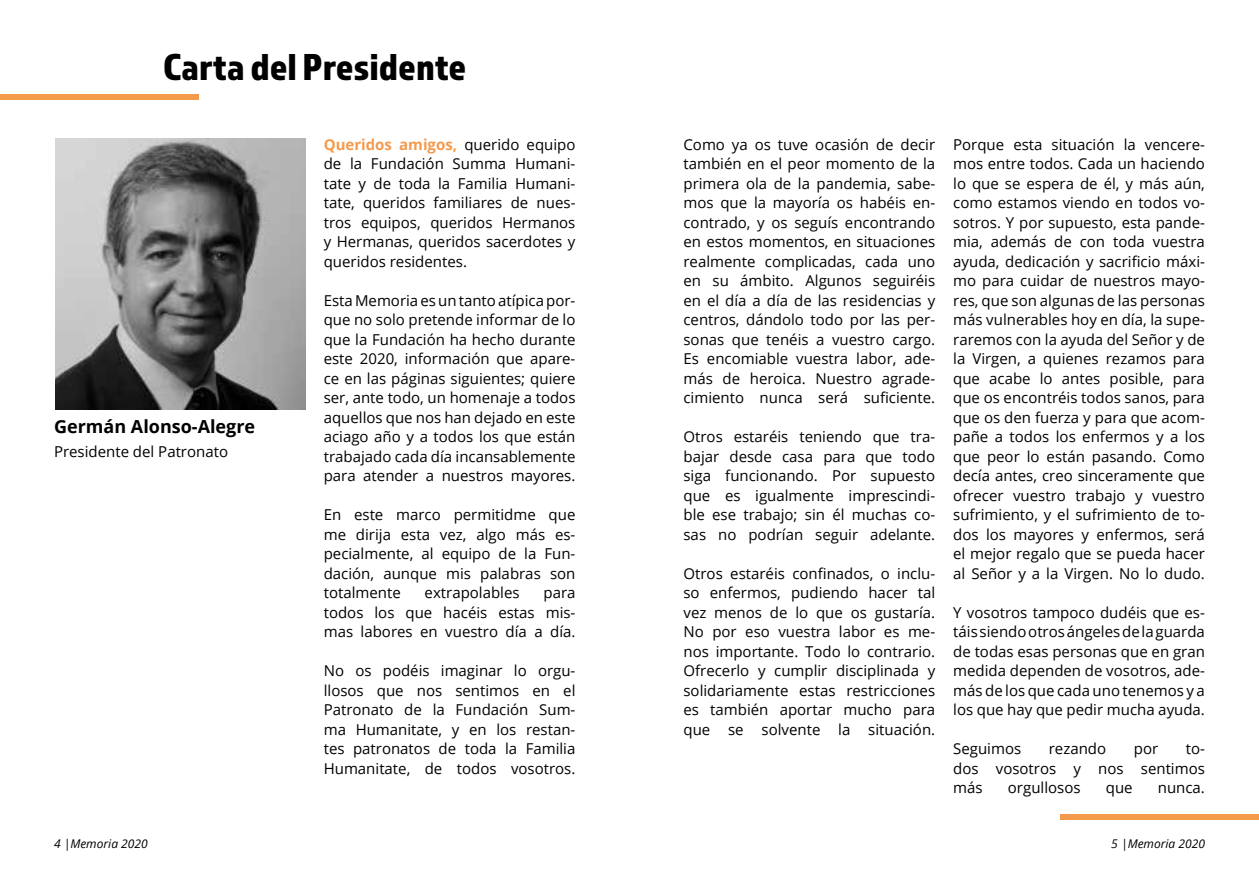
<style>
.page{position:relative;width:1259px;height:893px;background:#fff}
.page>*{position:absolute;margin:0;border:0;box-sizing:border-box;transform-origin:0 0}
.t1{font:39px "Almaq Refined";color:#000}
.t2{font:700 18px "Open Sans";color:#000}
.t3{font:15px/19.5px "Open Sans";color:#000;text-align:justify}
.t4{font:italic 12px "Open Sans";color:#000}
.s1{font-weight:700;color:#f49a4d}
</style>
<div class="page">
<img style="left:56px;top:139px;width:250px;height:270px">
<div style="left:0;top:94px;width:198px;height:5px;background:#f49a4d"></div>
<div style="left:1060px;top:814px;width:199px;height:6px;background:#f49a4d"></div>
<h1 class="t1" style="left:163px;top:44px;width:305px">Carta del Presidente</h1>
<p class="t2" style="left:54px;top:413px;width:203px">Germán Alonso-Alegre</p>
<p class="t3" style="left:54px;top:441px;width:175px">Presidente del Patronato</p>
<p class="t3" style="left:324px;top:134px;width:253px"><span class="s1">Queridos amigos,</span> querido equipo de la Fundación Summa Humani&shy;tate y de toda la Familia Humani&shy;tate, queridos familiares de nues&shy;tros equipos, queridos Hermanos y Hermanas, queridos sacerdotes y queridos residentes.</p>
<p class="t3" style="left:324px;top:290px;width:253px">Esta Memoria es un tanto atípica por&shy;que no solo pretende informar de lo que la Fundación ha hecho durante este 2020, información que apare&shy;ce en las páginas siguientes; quiere ser, ante todo, un homenaje a todos aquellos que nos han dejado en este aciago año y a todos los que están trabajado cada día incansablemente para atender a nuestros mayores.</p>
<p class="t3" style="left:324px;top:505px;width:253px">En este marco permitidme que me dirija esta vez, algo más es&shy;pecialmente, al equipo de la Fun&shy;dación, aunque mis palabras son totalmente</p>
<p class="t3" style="left:425px;top:583px;width:96px">extrapolables</p>
<p class="t3" style="left:324px;top:583px;width:253px;text-indent:220px">para todos los que hacéis estas mis&shy;mas labores en vuestro día a día.</p>
<p class="t3" style="left:324px;top:661px;width:253px">No os podéis imaginar lo orgu&shy;llosos que nos sentimos en el Patronato de la Fundación Sum&shy;ma Humanitate, y en los restan&shy;tes patronatos de toda la Familia Humanitate, de todos vosotros.</p>
<p class="t3" style="left:683px;top:134px;width:253px">Como ya os tuve ocasión de decir también en el peor momento de la primera ola de la pandemia, sabe&shy;mos que la mayoría os habéis en&shy;contrado, y os seguís encontrando en estos momentos, en situaciones realmente complicadas, cada uno en su ámbito. Algunos seguiréis en el día a día de las residencias y centros, dándolo todo por las per&shy;sonas que tenéis a vuestro cargo.<br>Es encomiable vuestra labor, ade&shy;más de heroica. Nuestro agrade&shy;cimiento nunca será suficiente.</p>
<p class="t3" style="left:683px;top:427px;width:253px">Otros estaréis teniendo que tra&shy;bajar desde casa para que todo siga funcionando. Por supuesto que es igualmente imprescindi&shy;ble ese trabajo; sin él muchas co&shy;sas no podrían seguir adelante.</p>
<p class="t3" style="left:683px;top:563px;width:253px">Otros estaréis confinados, o inclu&shy;so enfermos, pudiendo hacer tal vez menos de lo que os gustaría.<br>No por eso vuestra labor es me&shy;nos importante. Todo lo contrario.<br>Ofrecerlo y cumplir disciplinada y solidariamente estas restricciones es también aportar mucho para que se solvente la situación.</p>
<p class="t3" style="left:953px;top:134px;width:253px">Porque esta situación la vencere&shy;mos entre todos. Cada un haciendo lo que se espera de él, y más aún, como estamos viendo en todos vo&shy;sotros. Y por supuesto, esta pande&shy;mia, además de con toda vuestra ayuda, dedicación y sacrificio máxi&shy;mo para cuidar de nuestros mayo&shy;res, que son algunas de las personas más vulnerables hoy en día, la supe&shy;raremos con la ayuda del Señor y de la Virgen, a quienes rezamos para que acabe lo antes posible, para que os encontréis todos sanos, para que os den fuerza y para que acom&shy;pañe a todos los enfermos y a los que peor lo están pasando. Como decía antes, creo sinceramente que ofrecer vuestro trabajo y vuestro sufrimiento, y el sufrimiento de to&shy;dos los mayores y enfermos, será el mejor regalo que se pueda hacer al Señor y a la Virgen. No lo dudo.</p>
<p class="t3" style="left:953px;top:602px;width:253px">Y vosotros tampoco dudéis que es&shy;táis siendo otros ángeles de la guarda de todas esas personas que en gran medida dependen de vosotros, ade&shy;más de los que cada uno tenemos y a los que hay que pedir mucha ayuda.</p>
<p class="t3" style="left:953px;top:739px;width:70px">Seguimos</p>
<p class="t3" style="left:1049px;top:739px;width:59px">rezando</p>
<p class="t3" style="left:1133px;top:739px;width:26px">por</p>
<p class="t3" style="left:953px;top:739px;width:253px;text-indent:232px">to&shy;dos vosotros y nos sentimos más</p>
<p class="t3" style="left:1008px;top:778px;width:74px">orgullosos</p>
<p class="t3" style="left:1105px;top:778px;width:28px">que</p>
<p class="t3" style="left:1157px;top:778px;width:49px">nunca.</p>
<p class="t4" style="left:54px;top:836px;width:95px">4 |Memoria 2020</p>
<p class="t4" style="left:1111px;top:836px;width:95px">5 |Memoria 2020</p>
</div>
